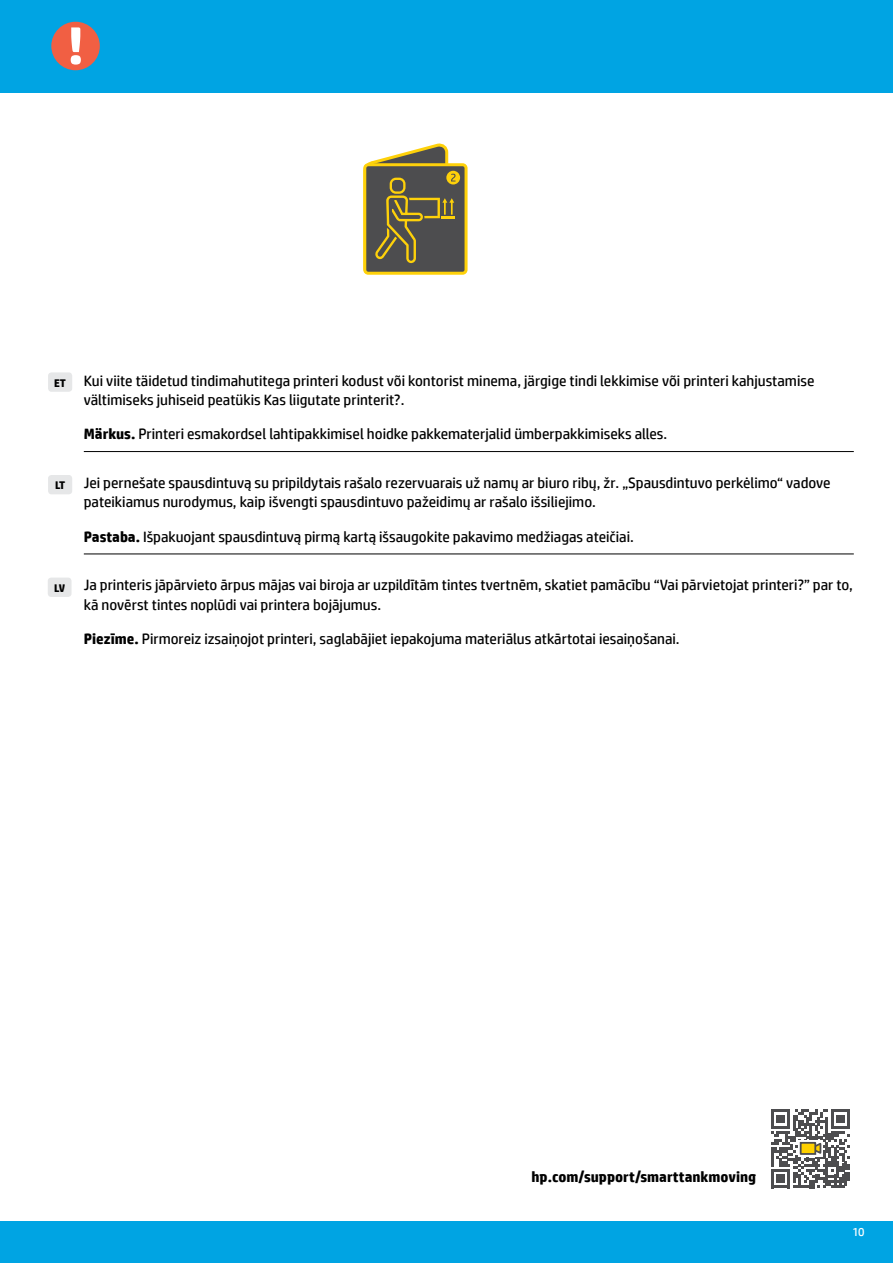
<style>
.page{position:relative;width:893px;height:1263px;background:#fff}
.page>*{position:absolute;margin:0;border:0;box-sizing:border-box;transform-origin:0 0}
.t1{font:15px/19.5px "HP Simplified";color:#000}
.t2{font:700 15px "HP Simplified AS";color:#000}
.t3{font:12px "HP Simplified";color:#fff}
.s1{font-weight:700;font-size:11.1px}
.s2{font-weight:700}
</style>
<div class="page">
<div style="left:0;top:0;width:893px;height:92px;background:#00a4e3"></div>
<div style="left:51px;top:22px;width:49px;height:48px;background:#f15f43;border-radius:50%"></div>
<svg style="left:71px;top:27px;width:10px;height:38px"></svg>
<div style="left:0;top:1222px;width:893px;height:41px;background:#00a4e3"></div>
<div style="left:365px;top:165px;width:101px;height:108px;background:#4d4d4f;border-radius:3px"></div>
<div style="left:363px;top:163px;width:105px;height:112px;border:3px solid #fed10a;border-radius:3px"></div>
<svg style="left:446px;top:171px;width:14px;height:13px"></svg>
<svg style="left:363px;top:144px;width:92px;height:129px"></svg>
<svg style="left:771px;top:1109px;width:79px;height:79px"></svg>
<div style="left:48px;top:475px;width:24px;height:19px;background:#e6e7e8;border-radius:3px"></div>
<hr style="left:84px;top:554px;width:770px;height:1px;background:#000">
<div style="left:48px;top:578px;width:24px;height:19px;background:#e6e7e8;border-radius:3px"></div>
<div style="left:48px;top:372px;width:24px;height:20px;background:#e6e7e8;border-radius:3px"></div>
<hr style="left:84px;top:451px;width:770px;height:1px;background:#000">
<p class="t1" style="left:84px;top:370px;width:732px;text-indent:-30px"><span class="s1">ET</span> Kui viite täidetud tindimahutitega printeri kodust või kontorist minema, järgige tindi lekkimise või printeri kahjustamise vältimiseks juhiseid peatükis Kas liigutate printerit?.</p>
<p class="t1" style="left:84px;top:424px;width:585px"><span class="s2">Märkus.</span> Printeri esmakordsel lahtipakkimisel hoidke pakkematerjalid ümberpakkimiseks alles.</p>
<p class="t1" style="left:84px;top:473px;width:748px;text-indent:-29px"><sub>LT</sub> Jei pernešate spausdintuvą su pripildytais rašalo rezervuarais už namų ar biuro ribų, žr. „Spausdintuvo perkėlimo“ vadove pateikiamus nurodymus, kaip išvengti spausdintuvo pažeidimų ar rašalo išsiliejimo.</p>
<p class="t1" style="left:84px;top:526px;width:552px"><span class="s2">Pastaba.</span> Išpakuojant spausdintuvą pirmą kartą išsaugokite pakavimo medžiagas ateičiai.</p>
<p class="t1" style="left:84px;top:575px;width:770px;text-indent:-30px"><sub>LV</sub> Ja printeris jāpārvieto ārpus mājas vai biroja ar uzpildītām tintes tvertnēm, skatiet pamācību “Vai pārvietojat printeri?” par to, kā novērst tintes noplūdi vai printera bojājumus.</p>
<p class="t1" style="left:84px;top:629px;width:597px"><span class="s2">Piezīme.</span> Pirmoreiz izsaiņojot printeri, saglabājiet iepakojuma materiālus atkārtotai iesaiņošanai.</p>
<p class="t2" style="left:531px;top:1167px;width:226px">hp.com/support/smarttankmoving</p>
<p class="t3" style="left:852px;top:1224px;width:14px">10</p>
</div>
